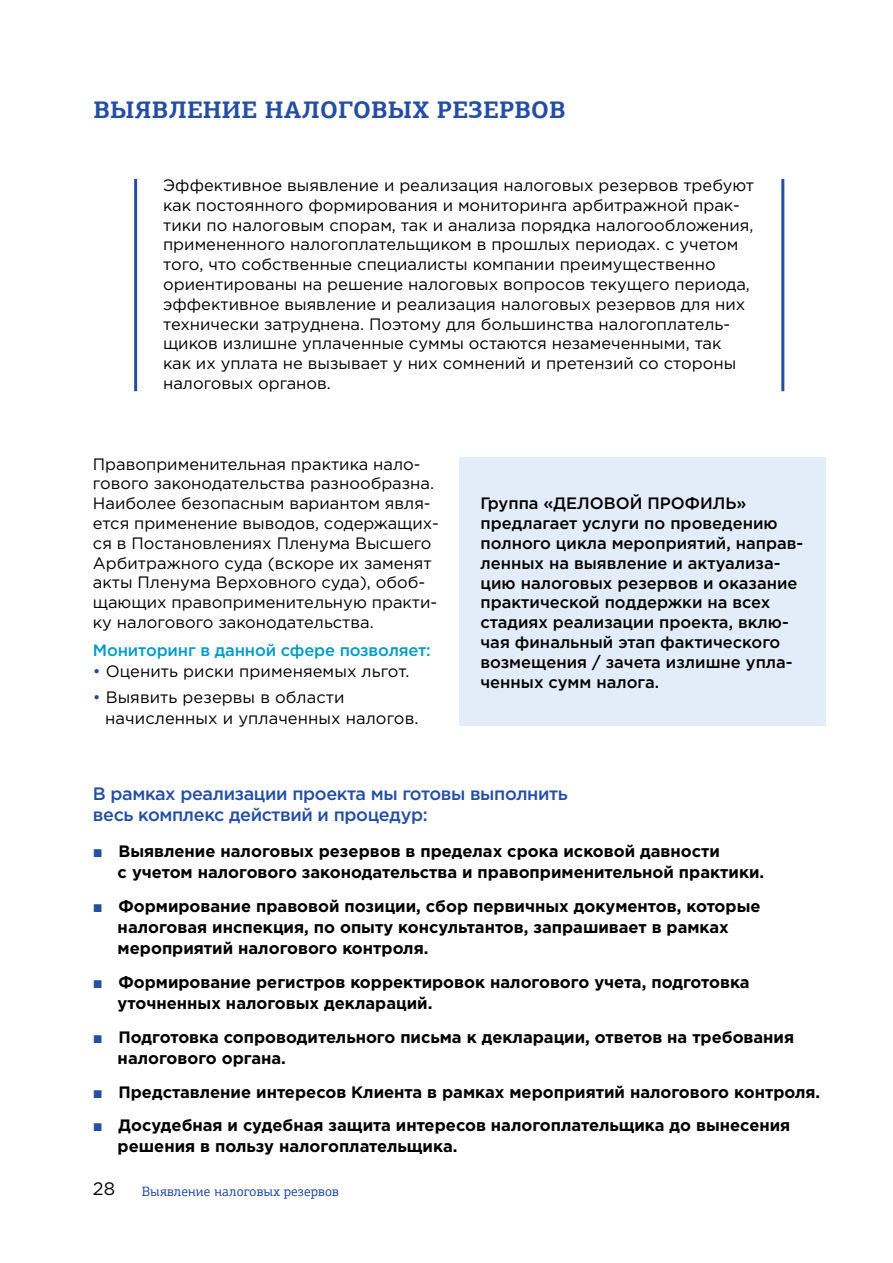
<style>
.page{position:relative;width:893px;height:1263px;background:#fff}
.page>*{position:absolute;margin:0;border:0;box-sizing:border-box;transform-origin:0 0}
.t1{font:700 24px "PF Agora Slab Pro";letter-spacing:.01em;color:#244ea2}
.t2{font:500 18px/21.6px "Gotham Pro";letter-spacing:-.02em;color:#244ea2}
.t3{font:18px "Gotham Pro";color:#000}
.t4{font:16.5px/19.8px "Gotham Pro";color:#000}
.t5{font:700 16.5px/21px "Gotham Pro";color:#000}
.t6{font:500 16.5px/19.8px "Gotham Pro";color:#000}
.t7{font:500 16.5px "Gotham Pro";letter-spacing:-.01em;color:#009ac6}
.t8{font:13.5px "PF Agora Slab Pro";letter-spacing:.01em;color:#244ea2}
.s1{color:#244ea2}
.s2{font-family:"Tahoma";color:#244ea2}
</style>
<div class="page">
<div style="left:459px;top:457px;width:366px;height:269px;background:#e2edf9"></div>
<hr style="left:134px;top:179px;width:3px;height:212px;background:#244ea2">
<hr style="left:781px;top:179px;width:3px;height:212px;background:#244ea2">
<h1 class="t1" style="left:94px;top:94px;width:77px">Выявление</h1>
<h1 class="t1" style="left:265px;top:94px;width:19px">налогов</h1>
<h1 class="t1" style="left:388px;top:94px;width:113px">ых резервов</h1>
<p class="t4" style="left:163px;top:175px;width:592px">Эффективное выявление и реализация налоговых резервов требуют как постоянного формирования и мониторинга арбитражной прак&shy;тики по налоговым спорам, так и анализа порядка налогообложения, примененного налогоплательщиком в прошлых периодах. с учетом того, что собственные специалисты компании преимущественно ориентированы на решение налоговых вопросов текущего периода, эффективное выявление и реализация налоговых резервов для них технически затруднена. Поэтому для большинства налогоплатель&shy;щиков излишне уплаченные суммы остаются незамеченными, так<br>как их уплата не вызывает у них сомнений и претензий со стороны налоговых органов.</p>
<p class="t4" style="left:93px;top:454px;width:348px">Правоприменительная практика нало&shy;гового законодательства разнообразна.<br>Наиболее безопасным вариантом явля&shy;ется применение выводов, содержащих&shy;ся в Постановлениях Пленума Высшего Арбитражного суда (вскоре их заменят акты Пленума Верховного суда), обоб&shy;щающих правоприменительную практи&shy;ку налогового законодательства.</p>
<p class="t7" style="left:93px;top:641px;width:339px">Мониторинг в данной сфере позволяет:</p>
<p class="t4" style="left:93px;top:661px;width:318px"><span class="s1">•</span> Оценить риски применяемых льгот.</p>
<p class="t4" style="left:105px;top:686px;width:315px;line-height:21px;text-indent:-12px"><span class="s1">•</span> Выявить резервы в области начисленных и уплаченных налогов.</p>
<p class="t6" style="left:480px;top:493px;width:324px">Группа «ДЕЛОВОЙ ПРОФИЛЬ» предлагает услуги по проведению полного цикла мероприятий, направ&shy;ленных на выявление и актуализа&shy;цию налоговых резервов и оказание практической поддержки на всех стадиях реализации проекта, вклю&shy;чая финальный этап фактического возмещения / зачета излишне упла&shy;ченных сумм налога.</p>
<p class="t2" style="left:93px;top:782px;width:477px">В рамках реализации проекта мы готовы выполнить весь комплекс действий и процедур:</p>
<p class="t5" style="left:118px;top:841px;width:648px;text-indent:-25px"><span class="s2">■</span> Выявление налоговых резервов в пределах срока исковой давности<br>с учетом налогового законодательства и правоприменительной практики.</p>
<p class="t5" style="left:118px;top:895px;width:644px;text-indent:-25px"><span class="s2">■</span> Формирование правовой позиции, сбор первичных документов, которые налоговая инспекция, по опыту консультантов, запрашивает в рамках мероприятий налогового контроля.</p>
<p class="t5" style="left:118px;top:971px;width:634px;text-indent:-25px"><span class="s2">■</span> Формирование регистров корректировок налогового учета, подготовка уточненных налоговых деклараций.</p>
<p class="t5" style="left:118px;top:1026px;width:678px;text-indent:-25px"><span class="s2">■</span> П одготовка сопроводительного письма к декларации, ответов на требования налогового органа.</p>
<p class="t5" style="left:93px;top:1081px;width:729px"><span class="s2">■</span> П редставление интересов Клиента в рамках мероприятий налогового контроля.</p>
<p class="t5" style="left:118px;top:1114px;width:674px;text-indent:-25px"><span class="s2">■</span> Досудебная и судебная защита интересов налогоплательщика до вынесения решения в пользу налогоплательщика.</p>
<p class="t3" style="left:93px;top:1179px;width:24px">28</p>
<p class="t8" style="left:142px;top:1183px;width:198px">Выявление налоговых резервов</p>
</div>
